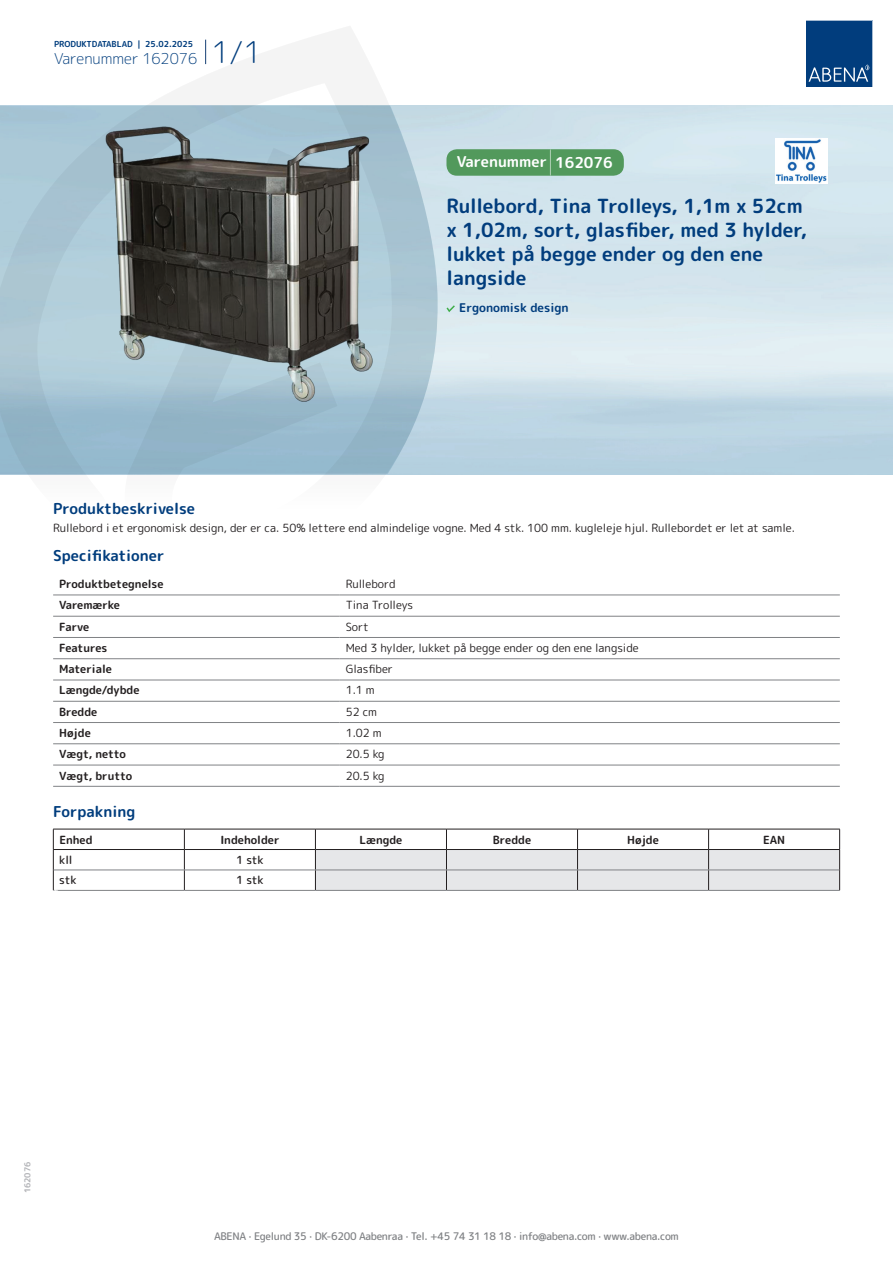
<style>
.page{position:relative;width:893px;height:1263px;background:#fff}
.page>*{position:absolute;margin:0;border:0;box-sizing:border-box;transform-origin:0 0}
.t1{font:700 19.5px/24px "Rounded Mplus 1 c";color:#013d7d}
.t2{font:700 15px "Rounded Mplus 1 c";color:#013d7d}
.t3{font:300 15px "Rounded Mplus 1 c";color:#013d7d}
.t4{font:700 15px "Rounded Mplus 1 c";color:#fff}
.t5{font:700 12px "Rounded Mplus 1 c";color:#013d7d}
.t6{font:11.25px "Rounded Mplus 1 c";color:#231f20}
.t7{font:700 11.25px "Rounded Mplus 1 c";color:#231f20}
.t8{font:500 11.25px "Rounded Mplus 1 c";letter-spacing:-.01em;color:#231f20}
.t9{font:500 10.5px "Rounded Mplus 1 c";letter-spacing:-.03em;color:#808285}
.t10{font:700 10.5px "Rounded Mplus 1 c";color:#fff}
.t11{font:700 8.25px "Rounded Mplus 1 c";color:#013d7d}
.t12{font:700 8.25px "Rounded Mplus 1 c";color:#b2b3b7}
.s1{font-size:30px}
.s2{font-size:25.5px}
</style>
<div class="page">
<svg style="left:0;top:26px;width:439px;height:569px"></svg>
<svg style="left:0;top:106px;width:438px;height:368px;background:#a4c2d2"></svg>
<svg style="left:205px;top:40px;width:1px;height:24px"></svg>
<svg style="left:806px;top:20px;width:67px;height:67px;background:#144b86"></svg>
<img style="left:105px;top:127px;width:268px;height:275px">
<hr style="left:53px;top:595px;width:287px;height:1px;background:#808285">
<hr style="left:340px;top:595px;width:500px;height:1px;background:#808285">
<hr style="left:53px;top:616px;width:287px;height:1px;background:#808285">
<hr style="left:340px;top:616px;width:500px;height:1px;background:#808285">
<hr style="left:53px;top:637px;width:287px;height:1px;background:#808285">
<hr style="left:340px;top:637px;width:500px;height:1px;background:#808285">
<hr style="left:53px;top:658px;width:287px;height:1px;background:#808285">
<hr style="left:340px;top:658px;width:500px;height:1px;background:#808285">
<hr style="left:53px;top:680px;width:287px;height:1px;background:#808285">
<hr style="left:340px;top:680px;width:500px;height:1px;background:#808285">
<hr style="left:53px;top:701px;width:287px;height:1px;background:#808285">
<hr style="left:340px;top:701px;width:500px;height:1px;background:#808285">
<hr style="left:53px;top:722px;width:287px;height:1px;background:#808285">
<hr style="left:340px;top:722px;width:500px;height:1px;background:#808285">
<hr style="left:53px;top:743px;width:287px;height:1px;background:#808285">
<hr style="left:340px;top:743px;width:500px;height:1px;background:#808285">
<hr style="left:53px;top:765px;width:287px;height:1px;background:#808285">
<hr style="left:340px;top:765px;width:500px;height:1px;background:#808285">
<hr style="left:53px;top:786px;width:287px;height:1px;background:#808285">
<hr style="left:340px;top:786px;width:500px;height:1px;background:#808285">
<hr style="left:53px;top:829px;width:131px;height:1px;background:#231f20">
<hr style="left:184px;top:829px;width:131px;height:1px;background:#231f20">
<hr style="left:53px;top:849px;width:131px;height:1px;background:#231f20">
<hr style="left:184px;top:849px;width:131px;height:1px;background:#231f20">
<svg style="left:53px;top:829px;width:1px;height:61px"></svg>
<svg style="left:184px;top:829px;width:1px;height:61px"></svg>
<svg style="left:315px;top:829px;width:525px;height:61px"></svg>
<hr style="left:54px;top:870px;width:130px;height:1px;background:#808285">
<hr style="left:184px;top:870px;width:131px;height:1px;background:#808285">
<hr style="left:315px;top:870px;width:131px;height:1px;background:#808285">
<hr style="left:446px;top:870px;width:131px;height:1px;background:#808285">
<hr style="left:577px;top:870px;width:132px;height:1px;background:#808285">
<hr style="left:709px;top:870px;width:130px;height:1px;background:#808285">
<hr style="left:53px;top:890px;width:131px;height:1px;background:#808285">
<hr style="left:184px;top:890px;width:131px;height:1px;background:#808285">
<hr style="left:315px;top:890px;width:131px;height:1px;background:#808285">
<hr style="left:446px;top:890px;width:131px;height:1px;background:#808285">
<hr style="left:577px;top:890px;width:132px;height:1px;background:#808285">
<hr style="left:709px;top:890px;width:131px;height:1px;background:#808285">
<svg style="left:446px;top:305px;width:9px;height:7px"></svg>
<div style="left:446px;top:149px;width:178px;height:27px;background:#52995c;border-radius:10px"></div>
<img style="left:775px;top:138px;width:52px;height:46px">
<p class="t11" style="left:54px;top:38px;width:141px">PRODUKTDATABLAD | 25.02.2025</p>
<h2 class="t3" style="left:54px;top:48px;width:209px">Varenummer 162076 <span class="s1">1/1</span></h2>
<h2 class="t4" style="left:457px;top:151px;width:157px">Varenummer <span class="s2">|</span> 162076</h2>
<h1 class="t1" style="left:446px;top:194px;width:362px">Rullebord, Tina Trolleys, 1,1m x 52cm x 1,02m, sort, glasfiber, med 3 hylder, lukket på begge ender og den ene langside</h1>
<p class="t5" style="left:459px;top:299px;width:111px">Ergonomisk design</p>
<h2 class="t2" style="left:53px;top:498px;width:143px">Produktbeskrivelse</h2>
<p class="t6" style="left:53px;top:520px;width:743px">Rullebord i et ergonomisk design, der er ca. 50% lettere end almindelige vogne. Med 4 stk. 100 mm. kugleleje hjul. Rullebordet er let at samle.</p>
<h2 class="t2" style="left:53px;top:545px;width:113px">Specifikationer</h2>
<p class="t7" style="left:59px;top:576px;width:106px">Produktbetegnelse</p>
<p class="t6" style="left:346px;top:576px;width:51px">Rullebord</p>
<p class="t7" style="left:59px;top:597px;width:62px">Varemærke</p>
<p class="t6" style="left:346px;top:597px;width:69px">Tina Trolleys</p>
<p class="t7" style="left:59px;top:618px;width:32px">Farve</p>
<p class="t6" style="left:346px;top:618px;width:25px">Sort</p>
<p class="t7" style="left:59px;top:640px;width:50px">Features</p>
<p class="t6" style="left:346px;top:640px;width:295px">Med 3 hylder, lukket på begge ender og den ene langside</p>
<p class="t7" style="left:59px;top:661px;width:54px">Materiale</p>
<p class="t6" style="left:346px;top:661px;width:49px">Glasfiber</p>
<p class="t7" style="left:59px;top:682px;width:82px">Længde/dybde</p>
<p class="t6" style="left:346px;top:682px;width:31px">1.1 m</p>
<p class="t7" style="left:59px;top:704px;width:40px">Bredde</p>
<p class="t6" style="left:346px;top:704px;width:33px">52 cm</p>
<p class="t7" style="left:59px;top:725px;width:33px">Højde</p>
<p class="t6" style="left:346px;top:725px;width:37px">1.02 m</p>
<p class="t7" style="left:59px;top:746px;width:68px">Vægt, netto</p>
<p class="t6" style="left:346px;top:746px;width:40px">20.5 kg</p>
<p class="t7" style="left:59px;top:767px;width:75px">Vægt, brutto</p>
<p class="t6" style="left:346px;top:767px;width:40px">20.5 kg</p>
<h2 class="t2" style="left:53px;top:800px;width:84px">Forpakning</h2>
<p class="t7" style="left:59px;top:831px;width:35px">Enhed</p>
<p class="t7" style="left:220px;top:831px;width:61px">Indeholder</p>
<p class="t7" style="left:359px;top:831px;width:44px">Længde</p>
<p class="t7" style="left:493px;top:831px;width:40px">Bredde</p>
<p class="t7" style="left:627px;top:831px;width:33px">Højde</p>
<p class="t7" style="left:763px;top:831px;width:24px">EAN</p>
<p class="t8" style="left:59px;top:852px;width:15px">kll</p>
<p class="t8" style="left:236px;top:852px;width:29px">1 stk</p>
<p class="t8" style="left:59px;top:872px;width:19px">stk</p>
<p class="t8" style="left:236px;top:872px;width:29px">1 stk</p>
<p class="t10" style="left:53px;top:886px;width:7px">*</p>
<p class="t12" style="left:22px;top:1193px;width:33px;rotate:-90deg">162076</p>
<p class="t9" style="left:214px;top:1229px;width:466px">ABENA · Egelund 35 · DK-6200 Aabenraa · Tel. +45 74 31 18 18 · info@abena.com · www.abena.com</p>
</div>
